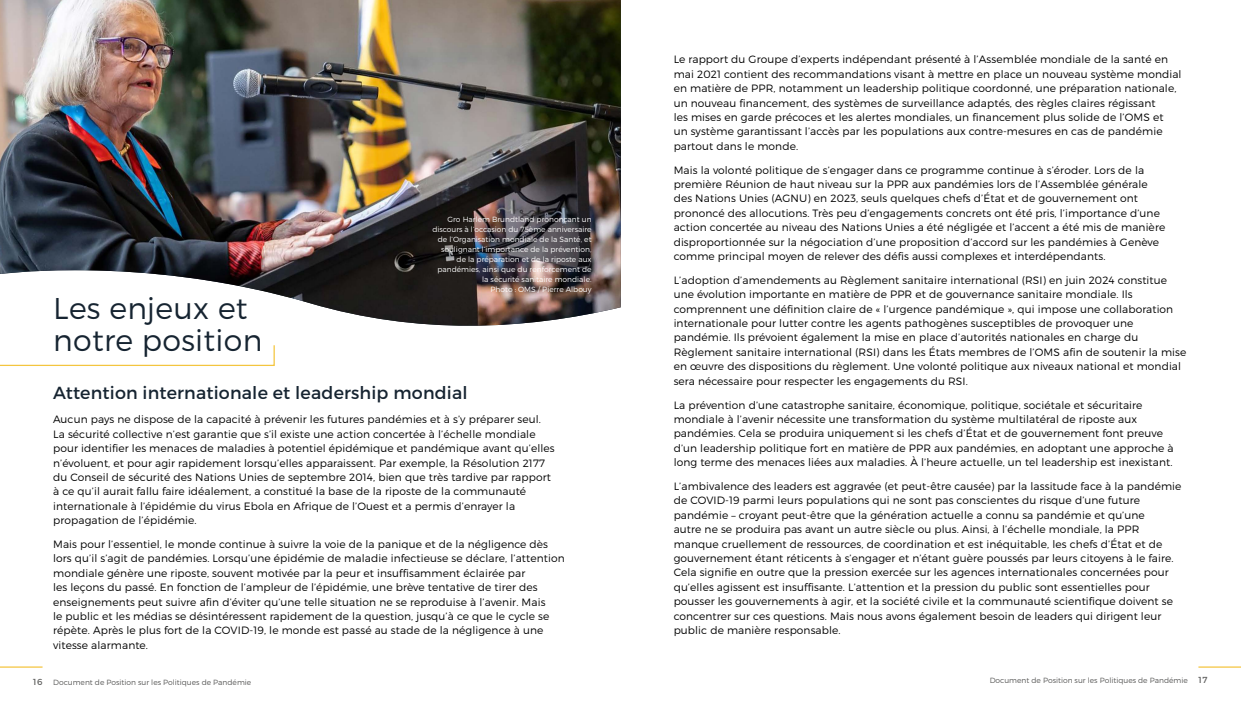
<style>
.page{position:relative;width:1241px;height:709px;background:#fff}
.page>*{position:absolute;margin:0;border:0;box-sizing:border-box;transform-origin:0 0}
.t1{font:300 30px/32.5px "Montserrat";letter-spacing:.01em;color:#162431}
.t2{font:17.5px "Montserrat";letter-spacing:.01em;color:#162431}
.t3{font:300 10.62px/14.4px "Montserrat";letter-spacing:.01em;color:#000}
.t4{font:300 7.5px/10px "Montserrat";color:#fff;text-align:right}
.t5{font:300 7.5px "Montserrat";color:#575756}
.s1{font-weight:400;font-size:8.75px;color:#616160}
</style>
<div class="page">
<img style="left:0;top:0;width:620px;height:326px">
<svg style="left:0;top:345px;width:275px;height:21px"></svg>
<hr style="left:0;top:666px;width:43px;height:1px;background:#f4c53f">
<hr style="left:1198px;top:666px;width:42px;height:1px;background:#f4c53f">
<h1 class="t1" style="left:53px;top:291px;width:211px">Les enjeux et notre position</h1>
<p class="t4" style="left:432px;top:214px;width:161px">Gro Harlem Brundtland prononçant un discours à l’occasion du 75ème anniversaire de l’Organisation mondiale de la Santé, et soulignant l’importance de la prévention, de la préparation et de la riposte aux pandémies, ainsi que du renforcement de la sécurité sanitaire mondiale.<br>Photo : OMS / Pierre Albouy</p>
<h2 class="t2" style="left:53px;top:382px;width:416px">Attention internationale et leadership mondial</h2>
<p class="t3" style="left:53px;top:412px;width:503px">Aucun pays ne dispose de la capacité à prévenir les futures pandémies et à s’y préparer seul.<br>La sécurité collective n’est garantie que s’il existe une action concertée à l’échelle mondiale pour identifier les menaces de maladies à potentiel épidémique et pandémique avant qu’elles n’évoluent, et pour agir rapidement lorsqu’elles apparaissent. Par exemple, la Résolution 2177 du Conseil de sécurité des Nations Unies de septembre 2014, bien que très tardive par rapport à ce qu’il aurait fallu faire idéalement, a constitué la base de la riposte de la communauté internationale à l’épidémie du virus Ebola en Afrique de l’Ouest et a permis d’enrayer la propagation de l’épidémie.</p>
<p class="t3" style="left:53px;top:537px;width:513px">Mais pour l’essentiel, le monde continue à suivre la voie de la panique et de la négligence dès lors qu’il s’agit de pandémies. Lorsqu’une épidémie de maladie infectieuse se déclare, l’attention mondiale génère une riposte, souvent motivée par la peur et insuffisamment éclairée par<br>les leçons du passé. En fonction de l’ampleur de l’épidémie, une brève tentative de tirer des enseignements peut suivre afin d’éviter qu’une telle situation ne se reproduise à l’avenir. Mais<br>le public et les médias se désintéressent rapidement de la question, jusqu’à ce que le cycle se répète. Après le plus fort de la COVID-19, le monde est passé au stade de la négligence à une vitesse alarmante.</p>
<p class="t3" style="left:673px;top:52px;width:509px">Le rapport du Groupe d’experts indépendant présenté à l’Assemblée mondiale de la santé en mai 2021 contient des recommandations visant à mettre en place un nouveau système mondial en matière de PPR, notamment un leadership politique coordonné, une préparation nationale, un nouveau financement, des systèmes de surveillance adaptés, des règles claires régissant<br>les mises en garde précoces et les alertes mondiales, un financement plus solide de l’OMS et<br>un système garantissant l’accès par les populations aux contre-mesures en cas de pandémie partout dans le monde.</p>
<p class="t3" style="left:673px;top:162px;width:493px">Mais la volonté politique de s’engager dans ce programme continue à s’éroder. Lors de la première Réunion de haut niveau sur la PPR aux pandémies lors de l’Assemblée générale des Nations Unies (AGNU) en 2023, seuls quelques chefs d’État et de gouvernement ont prononcé des allocutions. Très peu d’engagements concrets ont été pris, l’importance d’une action concertée au niveau des Nations Unies a été négligée et l’accent a été mis de manière disproportionnée sur la négociation d’une proposition d’accord sur les pandémies à Genève comme principal moyen de relever des défis aussi complexes et interdépendants.</p>
<p class="t3" style="left:673px;top:273px;width:514px">L’adoption d’amendements au Règlement sanitaire international (RSI) en juin 2024 constitue une évolution importante en matière de PPR et de gouvernance sanitaire mondiale. Ils comprennent une définition claire de « l’urgence pandémique », qui impose une collaboration internationale pour lutter contre les agents pathogènes susceptibles de provoquer une pandémie. Ils prévoient également la mise en place d’autorités nationales en charge du Règlement sanitaire international (RSI) dans les États membres de l’OMS afin de soutenir la mise en œuvre des dispositions du règlement. Une volonté politique aux niveaux national et mondial sera nécessaire pour respecter les engagements du RSI.</p>
<p class="t3" style="left:673px;top:397px;width:501px">La prévention d’une catastrophe sanitaire, économique, politique, sociétale et sécuritaire mondiale à l’avenir nécessite une transformation du système multilatéral de riposte aux pandémies. Cela se produira uniquement si les chefs d’État et de gouvernement font preuve d’un leadership politique fort en matière de PPR aux pandémies, en adoptant une approche à long terme des menaces liées aux maladies. À l’heure actuelle, un tel leadership est inexistant.</p>
<p class="t3" style="left:673px;top:479px;width:509px">L’ambivalence des leaders est aggravée (et peut-être causée) par la lassitude face à la pandémie de COVID-19 parmi leurs populations qui ne sont pas conscientes du risque d’une future pandémie – croyant peut-être que la génération actuelle a connu sa pandémie et qu’une<br>autre ne se produira pas avant un autre siècle ou plus. Ainsi, à l’échelle mondiale, la PPR manque cruellement de ressources, de coordination et est inéquitable, les chefs d’État et de gouvernement étant réticents à s’engager et n’étant guère poussés par leurs citoyens à le faire.<br>Cela signifie en outre que la pression exercée sur les agences internationales concernées pour qu’elles agissent est insuffisante. L’attention et la pression du public sont essentielles pour pousser les gouvernements à agir, et la société civile et la communauté scientifique doivent se concentrer sur ces questions. Mais nous avons également besoin de leaders qui dirigent leur public de manière responsable.</p>
<p class="t5" style="left:33px;top:678px;width:220px"><span class="s1">16</span> Document de Position sur les Politiques de Pandémie</p>
<p class="t5" style="left:989px;top:676px;width:219px">Document de Position sur les Politiques de Pandémie <span class="s1">17</span></p>
</div>
